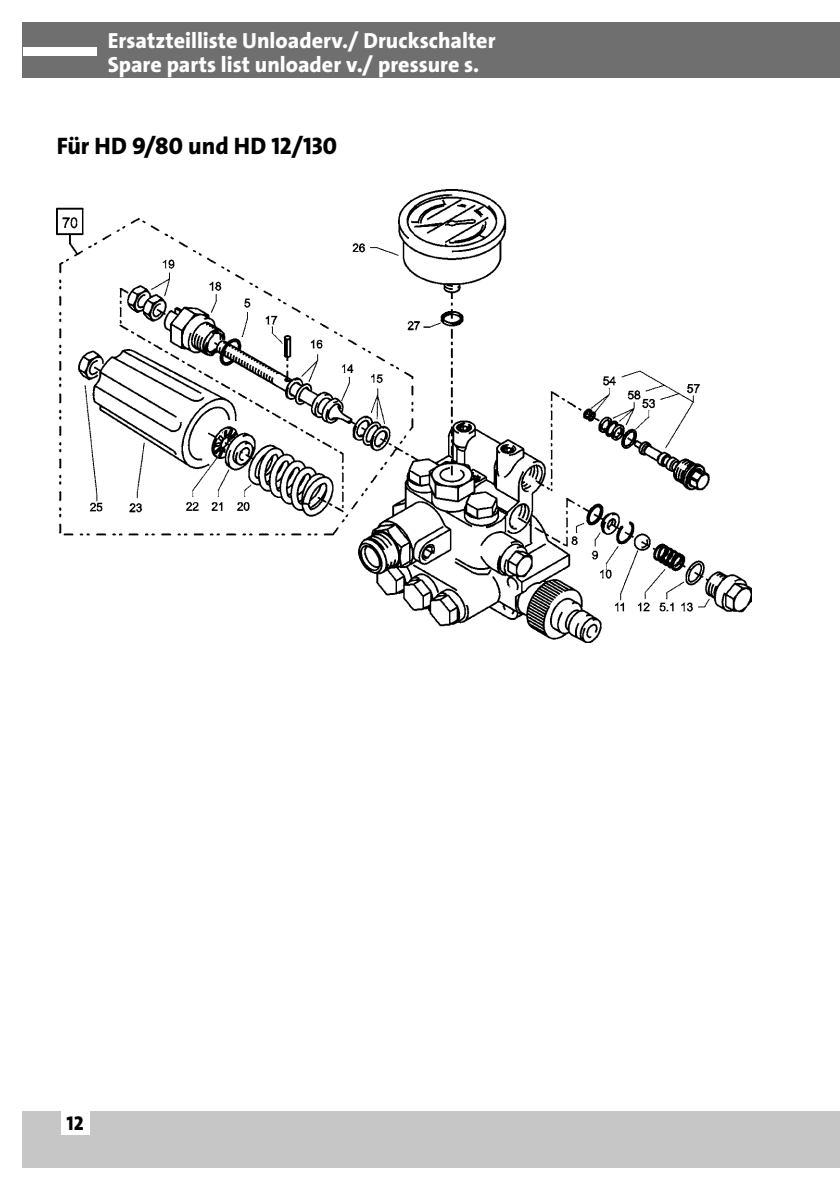
<style>
.page{position:relative;width:840px;height:1191px;background:#fff}
.page>*{position:absolute;margin:0;border:0;box-sizing:border-box;transform-origin:0 0}
.t1{font:24px "The Sans LP8 Ex Bld";letter-spacing:-.005em;color:#000}
.t2{font:22px/24px "The Sans LP8 Ex Bld";color:#fff}
.t3{font:20px "The Sans LP8 Ex Bld";color:#000}
</style>
<div class="page">
<hr style="left:839px;top:1111px;width:1px;height:57px;background:#c6c6c6">
<div style="left:23px;top:1111px;width:816px;height:57px;background:#c6c6c6"></div>
<div style="left:61px;top:1111px;width:28px;height:24px;background:#fff"></div>
<div style="left:23px;top:23px;width:816px;height:55px;background:#706f6f"></div>
<div style="left:23px;top:47px;width:73px;height:8px;background:#fff"></div>
<img style="left:57px;top:189px;width:694px;height:454px">
<p class="t2" style="left:108px;top:29px;width:389px">Ersatzteilliste Unloaderv./ Druckschalter<br>Spare parts list unloader v./ pressure s.</p>
<p class="t1" style="left:57px;top:131px;width:282px">Für HD 9/80 und HD 12/130</p>
<p class="t3" style="left:67px;top:1110px;width:19px">12</p>
</div>
